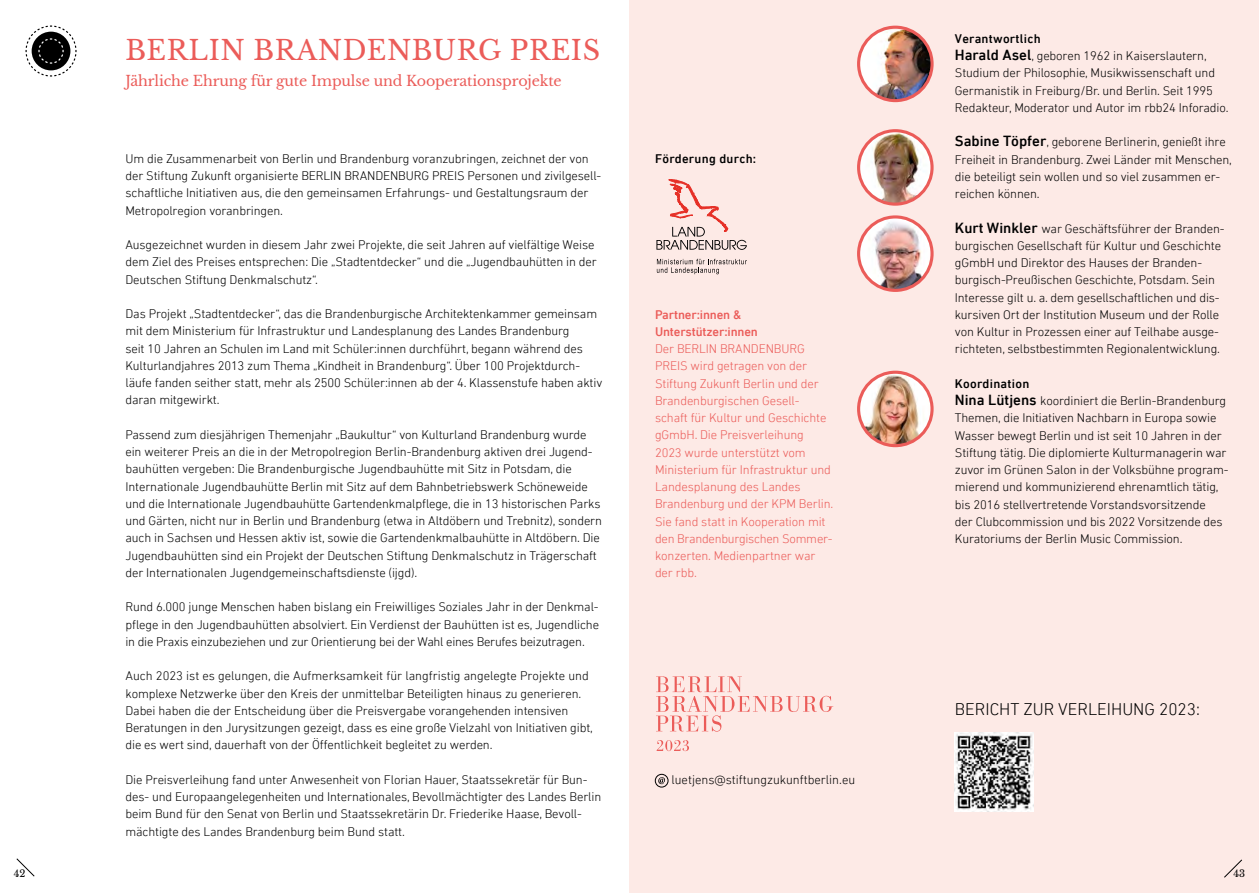
<style>
.page{position:relative;width:1259px;height:893px;background:#fff}
.page>*{position:absolute;margin:0;border:0;box-sizing:border-box;transform-origin:0 0}
.t1{font:27px "Libre Baskerville";letter-spacing:.02em;color:#eb5c59}
.t2{font:300 17.25px "DIN Next LT Pro";color:#000}
.t3{font:14.25px "Libre Baskerville";letter-spacing:-.01em;color:#eb5c59}
.t4{font:300 12.75px/17.2px "DIN Next LT Pro";letter-spacing:-.01em;color:#000}
.t5{font:300 12.75px/17.2px "DIN Next LT Pro";letter-spacing:-.01em;color:#eb5c59}
.t6{font:500 12.75px/17.2px "DIN Next LT Pro";letter-spacing:-.01em;color:#eb5c59}
.t7{font:500 12.75px "DIN Next LT Pro";letter-spacing:.02em;color:#000}
.t8{font:9.75px "Libre Baskerville";color:#000}
.s1{font-weight:500}
.s2{font-weight:500;font-size:15px}
</style>
<div class="page">
<svg style="left:25px;top:25px;width:52px;height:52px"></svg>
<div style="left:629px;top:0;width:630px;height:893px;background:#fdeae6"></div>
<img style="left:858px;top:30px;width:74px;height:71px">
<div style="left:857px;top:26px;width:76px;height:76px;border:3px solid #eb5c59;border-radius:50%"></div>
<img style="left:858px;top:131px;width:74px;height:73px;border-radius:37px">
<div style="left:857px;top:129px;width:76px;height:77px;border:3px solid #eb5c59;border-radius:50%"></div>
<img style="left:858px;top:217px;width:74px;height:73px;border-radius:37px">
<div style="left:857px;top:215px;width:76px;height:77px;border:3px solid #eb5c59;border-radius:50%"></div>
<img style="left:858px;top:372px;width:74px;height:74px;border-radius:37px">
<div style="left:857px;top:371px;width:76px;height:76px;border:3px solid #eb5c59;border-radius:50%"></div>
<svg style="left:657px;top:259px;width:90px;height:15px"></svg>
<svg style="left:656px;top:179px;width:91px;height:71px"></svg>
<svg style="left:656px;top:676px;width:177px;height:56px"></svg>
<svg style="left:656px;top:740px;width:33px;height:11px"></svg>
<img style="left:955px;top:733px;width:78px;height:78px">
<div style="left:655px;top:774px;width:13px;height:13px;border:1px solid #000;border-radius:50%"></div>
<svg style="left:658px;top:777px;width:7px;height:7px"></svg>
<svg style="left:1224px;top:859px;width:18px;height:19px"></svg>
<svg style="left:16px;top:858px;width:19px;height:19px"></svg>
<h1 class="t1" style="left:125px;top:34px;width:476px">BERLIN BRANDENBURG PREIS</h1>
<p class="t3" style="left:125px;top:72px;width:438px">Jährliche Ehrung für gute Impulse und Kooperationsprojekte</p>
<p class="t4" style="left:125px;top:150px;width:477px">Um die Zusammenarbeit von Berlin und Brandenburg voranzubringen, zeichnet der von der Stiftung Zukunft organisierte BERLIN BRANDENBURG PREIS Personen und zivilgesell&shy;schaftliche Initiativen aus, die den gemeinsamen Erfahrungs- und Gestaltungsraum der Metropolregion voranbringen.</p>
<p class="t4" style="left:125px;top:236px;width:473px">Ausgezeichnet wurden in diesem Jahr zwei Projekte, die seit Jahren auf vielfältige Weise dem Ziel des Preises entsprechen: Die „Stadtentdecker“ und die „Jugendbauhütten in der<br>Deutschen Stiftung Denkmalschutz“.</p>
<p class="t4" style="left:125px;top:305px;width:478px">Das Projekt „Stadtentdecker“, das die Brandenburgische Architektenkammer gemeinsam mit dem Ministerium für Infrastruktur und Landesplanung des Landes Brandenburg<br>seit 10 Jahren an Schulen im Land mit Schüler:innen durchführt, begann während des Kulturlandjahres 2013 zum Thema „Kindheit in Brandenburg“. Über 100 Projektdurch&shy;läufe fanden seither statt, mehr als 2500 Schüler:innen ab der 4. Klassenstufe haben aktiv daran mitgewirkt.</p>
<p class="t4" style="left:125px;top:426px;width:478px">Passend zum diesjährigen Themenjahr „Baukultur“ von Kulturland Brandenburg wurde ein weiterer Preis an die in der Metropolregion Berlin-Brandenburg aktiven drei Jugend&shy;bauhütten vergeben: Die Brandenburgische Jugendbauhütte mit Sitz in Potsdam, die Internationale Jugendbauhütte Berlin mit Sitz auf dem Bahnbetriebswerk Schöneweide und die Internationale Jugendbauhütte Gartendenkmalpflege, die in 13 historischen Parks und Gärten, nicht nur in Berlin und Brandenburg (etwa in Altdöbern und Trebnitz), sondern auch in Sachsen und Hessen aktiv ist, sowie die Gartendenkmalbauhütte in Altdöbern. Die Jugendbauhütten sind ein Projekt der Deutschen Stiftung Denkmalschutz in Trägerschaft der Internationalen Jugendgemeinschaftsdienste (ijgd).</p>
<p class="t4" style="left:125px;top:598px;width:475px;text-align:justify">Rund 6.000 junge Menschen haben bislang ein Freiwilliges Soziales Jahr in der Denkmal&shy;pflege in den Jugendbauhütten absolviert. Ein Verdienst der Bauhütten ist es, Jugendliche in die Praxis einzubeziehen und zur Orientierung bei der Wahl eines Berufes beizutragen.</p>
<p class="t4" style="left:125px;top:667px;width:469px">Auch 2023 ist es gelungen, die Aufmerksamkeit für langfristig angelegte Projekte und komplexe Netzwerke über den Kreis der unmittelbar Beteiligten hinaus zu generieren.<br>Dabei haben die der Entscheidung über die Preisvergabe vorangehenden intensiven Beratungen in den Jurysitzungen gezeigt, dass es eine große Vielzahl von Initiativen gibt, die es wert sind, dauerhaft von der Öffentlichkeit begleitet zu werden.</p>
<p class="t4" style="left:125px;top:771px;width:477px">Die Preisverleihung fand unter Anwesenheit von Florian Hauer, Staatssekretär für Bun&shy;des- und Europaangelegenheiten und Internationales, Bevollmächtigter des Landes Berlin beim Bund für den Senat von Berlin und Staatssekretärin Dr. Friederike Haase, Bevoll&shy;mächtigte des Landes Brandenburg beim Bund statt.</p>
<p class="t7" style="left:655px;top:151px;width:103px">Förderung durch:</p>
<p class="t6" style="left:655px;top:306px;width:104px">Partner:innen &amp;<br>Unterstützer:innen</p>
<p class="t5" style="left:655px;top:340px;width:180px">Der BERLIN BRANDENBURG<br>PREIS wird getragen von der<br>Stiftung Zukunft Berlin und der<br>Brandenburgischen Gesell&shy;schaft für Kultur und Geschichte gGmbH. Die Preisverleihung<br>2023 wurde unterstützt vom<br>Ministerium für Infrastruktur und<br>Landesplanung des Landes<br>Brandenburg und der KPM Berlin.<br>Sie fand statt in Kooperation mit den Brandenburgischen Sommer&shy;konzerten. Medienpartner war der rbb.</p>
<p class="t4" style="left:671px;top:771px;width:185px">luetjens@stiftungzukunftberlin.eu</p>
<p class="t4" style="left:955px;top:30px;width:275px"><span class="s1">Verantwortlich<br></span><span class="s2">Harald Asel</span>, geboren 1962 in Kaiserslautern, Studium der Philosophie, Musikwissenschaft und Germanistik in Freiburg/Br. und Berlin. Seit 1995<br>Redakteur, Moderator und Autor im rbb24 Inforadio.</p>
<p class="t4" style="left:955px;top:133px;width:279px"><span class="s2">Sabine Töpfer</span>, geborene Berlinerin, genießt ihre Freiheit in Brandenburg. Zwei Länder mit Menschen, die beteiligt sein wollen und so viel zusammen er&shy;reichen können.</p>
<p class="t4" style="left:955px;top:220px;width:271px"><span class="s2">Kurt Winkler</span> war Geschäftsführer der Branden&shy;burgischen Gesellschaft für Kultur und Geschichte gGmbH und Direktor des Hauses der Branden&shy;burgisch-Preußischen Geschichte, Potsdam. Sein Interesse gilt u. a. dem gesellschaftlichen und dis&shy;kursiven Ort der Institution Museum und der Rolle von Kultur in Prozessen einer auf Teilhabe ausge&shy;richteten, selbstbestimmten Regionalentwicklung.</p>
<p class="t4" style="left:955px;top:375px;width:275px"><span class="s1">Koordination<br></span><span class="s2">Nina Lütjens</span> koordiniert die Berlin-Brandenburg Themen, die Initiativen Nachbarn in Europa sowie Wasser bewegt Berlin und ist seit 10 Jahren in der Stiftung tätig. Die diplomierte Kulturmanagerin war zuvor im Grünen Salon in der Volksbühne program&shy;mierend und kommunizierend ehrenamtlich tätig, bis 2016 stellvertretende Vorstandsvorsitzende<br>der Clubcommission und bis 2022 Vorsitzende des Kuratoriums der Berlin Music Commission.</p>
<h2 class="t2" style="left:955px;top:699px;width:246px">BERICHT ZUR VERLEIHUNG 2023:</h2>
<p class="t8" style="left:14px;top:867px;width:13px">42</p>
<p class="t8" style="left:1233px;top:867px;width:13px">43</p>
</div>
